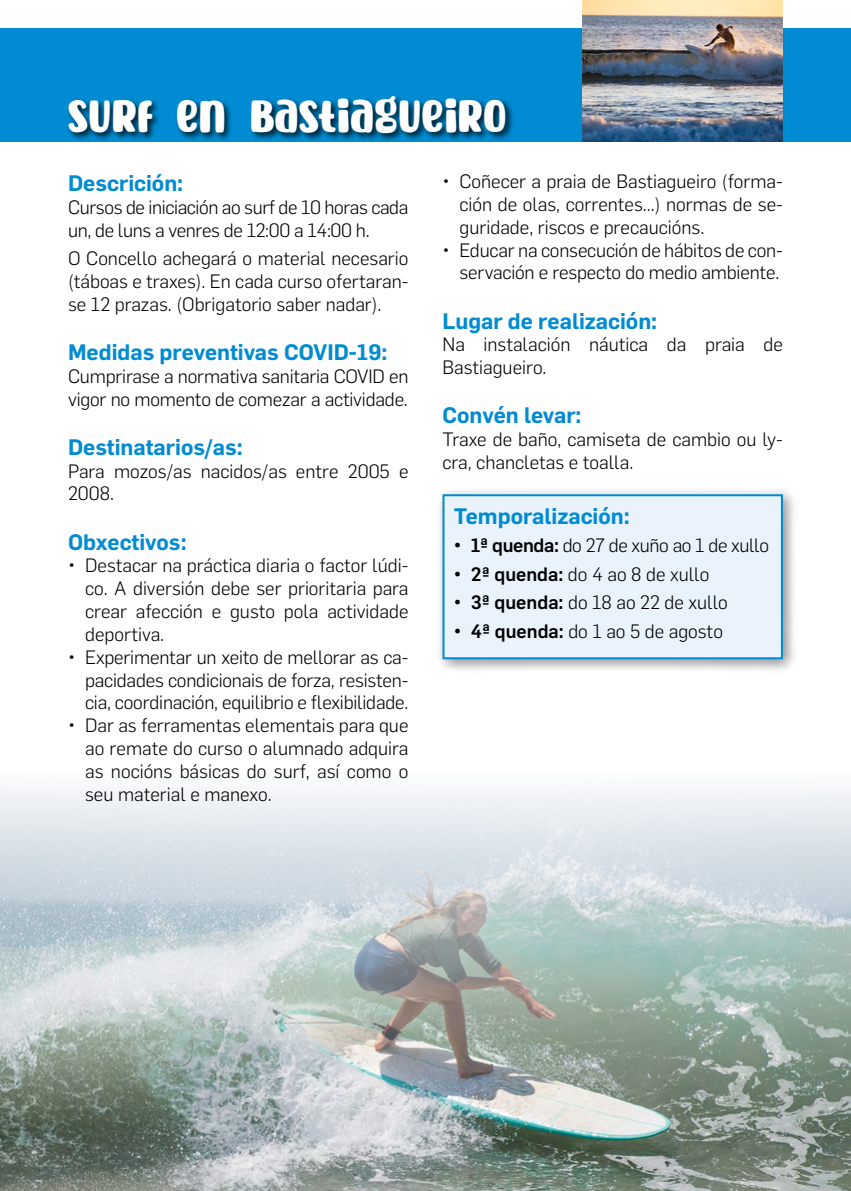
<style>
.page{position:relative;width:851px;height:1191px;background:#fff}
.page>*{position:absolute;margin:0;border:0;box-sizing:border-box;transform-origin:0 0}
.t1{font:46px "Caramel Sweets";color:#fff}
.t2{font:600 22px "Flama";color:#008bd2}
.t3{font:300 19px/22.8px "Flama";color:#000;text-align:justify}
.t4{font:300 19px/22.8px "Flama";letter-spacing:-.02em;color:#000}
.s1{font-weight:500}
</style>
<div class="page">
<div style="left:0;top:28px;width:850px;height:114px;background:#008bd2"></div>
<img style="left:0;top:787px;width:850px;height:404px">
<div style="left:435px;top:486px;width:363px;height:188px;background:#000;opacity:.44"></div>
<div style="left:442px;top:494px;width:340px;height:165px;background:#eaf3fc;border:2px solid #008bd2"></div>
<div style="left:67px;top:94px;width:448px;height:48px;background:#000;opacity:.75"></div>
<img style="left:583px;top:0;width:199px;height:142px">
<h1 class="t1" style="left:68px;top:93px;width:440px">SURF EN BASTIAGUEIRO</h1>
<p class="t2" style="left:68px;top:167px;width:117px">Descrición:</p>
<p class="t4" style="left:68px;top:195px;width:342px">Cursos de iniciación ao surf de 10 horas cada un, de luns a venres de 12:00 a 14:00 h.</p>
<p class="t3" style="left:68px;top:246px;width:342px">O Concello achegará o material necesario (táboas e traxes). En cada curso ofertaran&shy;se 12 prazas. (Obrigatorio saber nadar).</p>
<p class="t2" style="left:68px;top:336px;width:321px">Medidas preventivas COVID-19:</p>
<p class="t3" style="left:68px;top:363px;width:342px">Cumprirase a normativa sanitaria COVID en vigor no momento de comezar a actividade.</p>
<p class="t2" style="left:68px;top:431px;width:176px">Destinatarios/as:</p>
<p class="t3" style="left:68px;top:458px;width:342px">Para mozos/as nacidos/as entre 2005 e<br>2008.</p>
<p class="t2" style="left:68px;top:526px;width:120px">Obxectivos:</p>
<p class="t3" style="left:85px;top:553px;width:325px;text-indent:-17px">• Destacar na práctica diaria o factor lúdi&shy;co. A diversión debe ser prioritaria para crear afección e gusto pola actividade deportiva.</p>
<p class="t3" style="left:85px;top:644px;width:325px;text-indent:-17px">• Experimentar un xeito de mellorar as ca&shy;pacidades condicionais de forza, resisten&shy;cia, coordinación, equilibrio e flexibilidade.</p>
<p class="t3" style="left:85px;top:713px;width:325px;text-indent:-17px">• Dar as ferramentas elementais para que ao remate do curso o alumnado adquira as nocións básicas do surf, así como o seu material e manexo.</p>
<p class="t3" style="left:459px;top:169px;width:325px;text-indent:-17px">• Coñecer a praia de Bastiagueiro (forma&shy;ción de olas, correntes...) normas de se&shy;guridade, riscos e precaucións.</p>
<p class="t3" style="left:442px;top:237px;width:342px;text-align:right">• Educar na consecución de hábitos de con&shy;servación e respecto do medio ambiente.</p>
<p class="t2" style="left:442px;top:305px;width:216px">Lugar de realización:</p>
<p class="t3" style="left:442px;top:332px;width:342px">Na instalación náutica da praia de<br>Bastiagueiro.</p>
<p class="t2" style="left:442px;top:400px;width:141px">Convén levar:</p>
<p class="t3" style="left:442px;top:427px;width:342px">Traxe de baño, camiseta de cambio ou ly&shy;cra, chancletas e toalla.</p>
<p class="t2" style="left:454px;top:500px;width:177px">Temporalización:</p>
<p class="t4" style="left:454px;top:533px;width:316px"><span class="s1">• 1ª quenda:</span> do 27 de xuño ao 1 de xullo</p>
<p class="t3" style="left:454px;top:562px;width:257px"><span class="s1">• 2ª quenda:</span> do 4 ao 8 de xullo</p>
<p class="t3" style="left:454px;top:590px;width:275px"><span class="s1">• 3ª quenda:</span> do 18 ao 22 de xullo</p>
<p class="t3" style="left:454px;top:618px;width:270px"><span class="s1">• 4ª quenda:</span> do 1 ao 5 de agosto</p>
</div>
